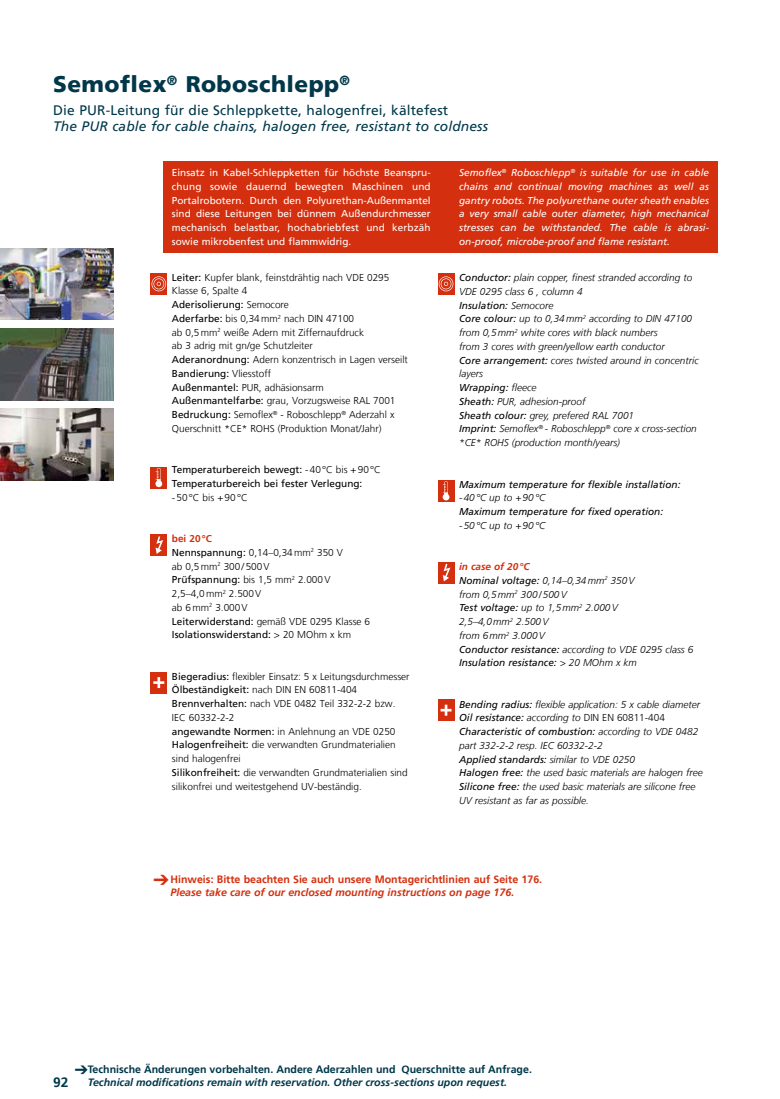
<style>
.page{position:relative;width:780px;height:1099px;background:#fff}
.page>*{position:absolute;margin:0;border:0;box-sizing:border-box;transform-origin:0 0}
.t1{font:900 22.5px "Frutiger";letter-spacing:.02em;color:#00384a}
.t2{font:italic 13.75px "Frutiger LT Com";letter-spacing:.01em;color:#00384a}
.t3{font:13.75px "Frutiger LT";letter-spacing:.01em;color:#00384a}
.t4{font:700 13.75px "Frutiger LT";color:#00384a}
.t5{font:italic 700 10.62px/12.5px "Frutiger LT";color:#00384a}
.t6{font:700 10.62px "Frutiger LT";color:#d4300f}
.t7{font:italic 700 10.62px "Frutiger LT";color:#d4300f}
.t8{font:300 10px/13.8px "Frutiger LT";color:#000}
.t9{font:italic 300 10px/13.8px "Frutiger LT";color:#000}
.t10{font:italic 10px/13.8px "Frutiger LT Com";color:#000}
.t11{font:italic 10px/13.8px "Frutiger LT Com";color:#fff;text-align:justify}
.t12{font:10px/13.8px "Frutiger LT";color:#fff;text-align:justify}
.t13{font:10px/13.8px "Frutiger LT";color:#000}
.t14{font:italic 700 10px "Frutiger LT";color:#d4300f}
.s1{font-weight:400}
.s2{font-weight:300}
.s3{font-weight:700;color:#d4300f}
.s4{font-family:"Frutiger LT Com";font-weight:400}
.s5{font-family:"Frutiger LT";font-weight:300}
.s6{font-family:"Frutiger LT";font-weight:300;font-style:normal}
.s7{font-style:normal}
</style>
<div class="page">
<img style="left:0;top:248px;width:114px;height:72px">
<img style="left:0;top:329px;width:114px;height:71px">
<img style="left:0;top:409px;width:114px;height:71px">
<div style="left:163px;top:161px;width:554px;height:91px;background:#d4300f"></div>
<div style="left:151px;top:273px;width:16px;height:22px;background:#d4300f"></div>
<svg style="left:151px;top:276px;width:15px;height:15px"></svg>
<div style="left:438px;top:273px;width:16px;height:22px;background:#d4300f"></div>
<svg style="left:439px;top:276px;width:14px;height:15px"></svg>
<div style="left:151px;top:467px;width:16px;height:21px;background:#d4300f"></div>
<svg style="left:155px;top:468px;width:7px;height:19px"></svg>
<div style="left:438px;top:480px;width:16px;height:21px;background:#d4300f"></div>
<svg style="left:442px;top:481px;width:7px;height:19px"></svg>
<div style="left:151px;top:534px;width:16px;height:22px;background:#d4300f"></div>
<svg style="left:155px;top:536px;width:8px;height:18px"></svg>
<div style="left:438px;top:562px;width:16px;height:21px;background:#d4300f"></div>
<svg style="left:443px;top:563px;width:7px;height:18px"></svg>
<div style="left:151px;top:671px;width:16px;height:22px;background:#d4300f"></div>
<svg style="left:153px;top:677px;width:11px;height:11px"></svg>
<div style="left:438px;top:699px;width:16px;height:22px;background:#d4300f"></div>
<svg style="left:440px;top:704px;width:11px;height:11px"></svg>
<h1 class="t1" style="left:53px;top:71px;width:298px">Semoflex<sup>®</sup> Roboschlepp<sup>®</sup></h1>
<h2 class="t3" style="left:53px;top:102px;width:396px">Die PUR-Leitung für die Schleppkette, halogenfrei, kältefest</h2>
<h2 class="t2" style="left:53px;top:118px;width:436px">The PUR cable for cable chains, halogen free, resistant to coldness</h2>
<p class="t12" style="left:172px;top:166px;width:260px">Einsatz in Kabel-Schleppketten für höchste Beanspru&shy;chung sowie dauernd bewegten Maschinen und Portalrobotern. Durch den Polyurethan-Außenmantel sind diese Leitungen bei dünnem Außendurchmesser mechanisch belastbar, hochabriebfest und kerbzäh sowie mikrobenfest und flammwidrig.</p>
<p class="t8" style="left:172px;top:270px;width:237px"><span class="s1">Leiter:</span> Kupfer blank, feinstdrähtig nach VDE 0295<br>Klasse 6, Spalte 4<br><span class="s1">Aderisolierung:</span> Semocore<br><span class="s1">Aderfarbe:</span> bis 0,34mm<sup>2</sup> nach DIN 47100<br>ab 0,5mm<sup>2</sup> weiße Adern mit Ziffernaufdruck<br>ab 3 adrig mit gn/ge Schutzleiter<br><span class="s1">Aderanordnung:</span> Adern konzentrisch in Lagen verseilt <span class="s1">Bandierung:</span> Vliesstoff<br><span class="s1">Außenmantel:</span> PUR, adhäsionsarm <span class="s1">Außenmantelfarbe:</span> grau, Vorzugsweise RAL 7001<br><span class="s1">Bedruckung:</span> Semoflex<sup>®</sup> - Roboschlepp<sup>®</sup> Aderzahl x Querschnitt *CE* ROHS (Produktion Monat/Jahr)</p>
<p class="t13" style="left:172px;top:463px;width:210px">Temperaturbereich bewegt: <span class="s2">-40°C bis +90°C<br></span>Temperaturbereich bei fester Verlegung:</p>
<p class="t8" style="left:172px;top:490px;width:77px">-50°C bis +90°C</p>
<p class="t8" style="left:172px;top:532px;width:200px"><span class="s3">bei 20°C<br></span><span class="s1">Nennspannung:</span> 0,14–0,34mm<sup>2</sup> 350 V<br>ab 0,5mm<sup>2</sup> 300/500V<br><span class="s1">Prüfspannung:</span> bis 1,5 mm<sup>2</sup> 2.000V<br>2,5–4,0mm<sup>2</sup> 2.500V<br>ab 6mm<sup>2</sup> 3.000V<br><span class="s1">Leiterwiderstand:</span> gemäß VDE 0295 Klasse 6<br><span class="s1">Isolationswiderstand:</span> &gt; 20 MOhm x km</p>
<p class="t8" style="left:172px;top:669px;width:239px"><span class="s1">Biegeradius:</span> flexibler Einsatz: 5 x Leitungsdurchmesser <span class="s1">Ölbeständigkeit:</span> nach DIN EN 60811-404<br><span class="s1">Brennverhalten:</span> nach VDE 0482 Teil 332-2-2 bzw.<br>IEC 60332-2-2<br><span class="s1">angewandte Normen:</span> in Anlehnung an VDE 0250<br><span class="s1">Halogenfreiheit:</span> die verwandten Grundmaterialien sind halogenfrei<br><span class="s1">Silikonfreiheit:</span> die verwandten Grundmaterialien sind silikonfrei und weitestgehend UV-beständig.</p>
<p class="t11" style="left:459px;top:166px;width:251px">Semoflex<sup>®</sup> Roboschlepp<sup>®</sup> is suitable for use in cable chains and continual moving machines as well as gantry robots. The polyurethane outer sheath enables a very small cable outer diameter, high mechanical stresses can be withstanded. The cable is abrasi&shy;on-proof, microbe-proof and flame resistant.</p>
<p class="t9" style="left:459px;top:271px;width:235px"><span class="s4">Conductor:</span> plain copper, finest stranded according to<br>VDE 0295 class 6 , column 4</p>
<p class="t10" style="left:459px;top:298px;width:96px">Insulation: <span class="s5">Semocore</span></p>
<p class="t9" style="left:459px;top:312px;width:241px"><span class="s4">Core colour:</span> up to 0,34mm<sup>2</sup> according to DIN 47100 from 0,5mm<sup>2</sup> white cores with black numbers<br>from 3 cores with green/yellow earth conductor<br><span class="s4">Core arrangement:</span> cores twisted around in concentric layers</p>
<p class="t10" style="left:459px;top:381px;width:79px">Wrapping: <span class="s5">fleece</span></p>
<p class="t9" style="left:459px;top:395px;width:239px"><span class="s4">Sheath:</span> PUR, adhesion-proof<br><span class="s4">Sheath colour:</span> grey, prefered RAL 7001<br><span class="s4">Imprint:</span> Semoflex<sup>®</sup> - Roboschlepp<sup>®</sup> core x cross-section *CE* ROHS (production month/years)</p>
<p class="t10" style="left:459px;top:477px;width:223px">Maximum temperature for flexible installation:</p>
<p class="t9" style="left:459px;top:491px;width:87px">-40°C up to +90°C</p>
<p class="t10" style="left:459px;top:504px;width:205px">Maximum temperature for fixed operation:</p>
<p class="t9" style="left:459px;top:518px;width:87px">-50°C up to +90°C</p>
<p class="t14" style="left:459px;top:560px;width:72px">in case of 20°C</p>
<p class="t10" style="left:459px;top:573px;width:177px">Nominal voltage: <span class="s5">0,14–0,34mm</span><sup>2</sup> <span class="s5">350V</span></p>
<p class="t9" style="left:459px;top:587px;width:236px">from 0,5mm<sup>2</sup> 300/500V<br><span class="s4">Test voltage:</span> up to 1,5mm<sup>2</sup> 2.000V<br>2,5–4,0mm<sup>2</sup> 2.500V<br>from 6mm<sup>2</sup> 3.000V<br><span class="s4">Conductor resistance:</span> according to VDE 0295 class 6</p>
<p class="t10" style="left:459px;top:656px;width:179px">Insulation resistance: <span class="s5">&gt; 20 MOhm x km</span></p>
<p class="t9" style="left:459px;top:697px;width:242px"><span class="s4">Bending radius:</span> flexible application: 5 x cable diameter</p>
<p class="t10" style="left:459px;top:711px;width:240px">Oil resistance: <span class="s5">according to</span> <span class="s6">DIN EN 60811-404<br></span>Characteristic of combustion: <span class="s5">according to VDE 0482</span></p>
<p class="t9" style="left:459px;top:738px;width:145px">part 332-2-2 resp. IEC 60332-2-2</p>
<p class="t10" style="left:459px;top:752px;width:177px">Applied standards: <span class="s5">similar to VDE 0250</span></p>
<p class="t9" style="left:459px;top:766px;width:245px"><span class="s4">Halogen free:</span> the used basic materials are halogen free<br><span class="s4">Silicone free:</span> the used basic materials are silicone free<br>UV resistant as far as possible.</p>
<p class="t6" style="left:170px;top:873px;width:373px">Hinweis: Bitte beachten Sie auch unsere Montagerichtlinien auf Seite 176.</p>
<p class="t7" style="left:170px;top:885px;width:345px">Please take care of our enclosed mounting instructions on page 176.</p>
<p class="t5" style="left:88px;top:1063px;width:445px;text-indent:-13px">➔<span class="s7">Technische Änderungen vorbehalten. Andere Aderzahlen und Querschnitte auf Anfrage.<br></span>Technical modifications remain with reservation. Other cross-sections upon request.</p>
<h2 class="t4" style="left:53px;top:1074px;width:17px">92</h2>
</div>
